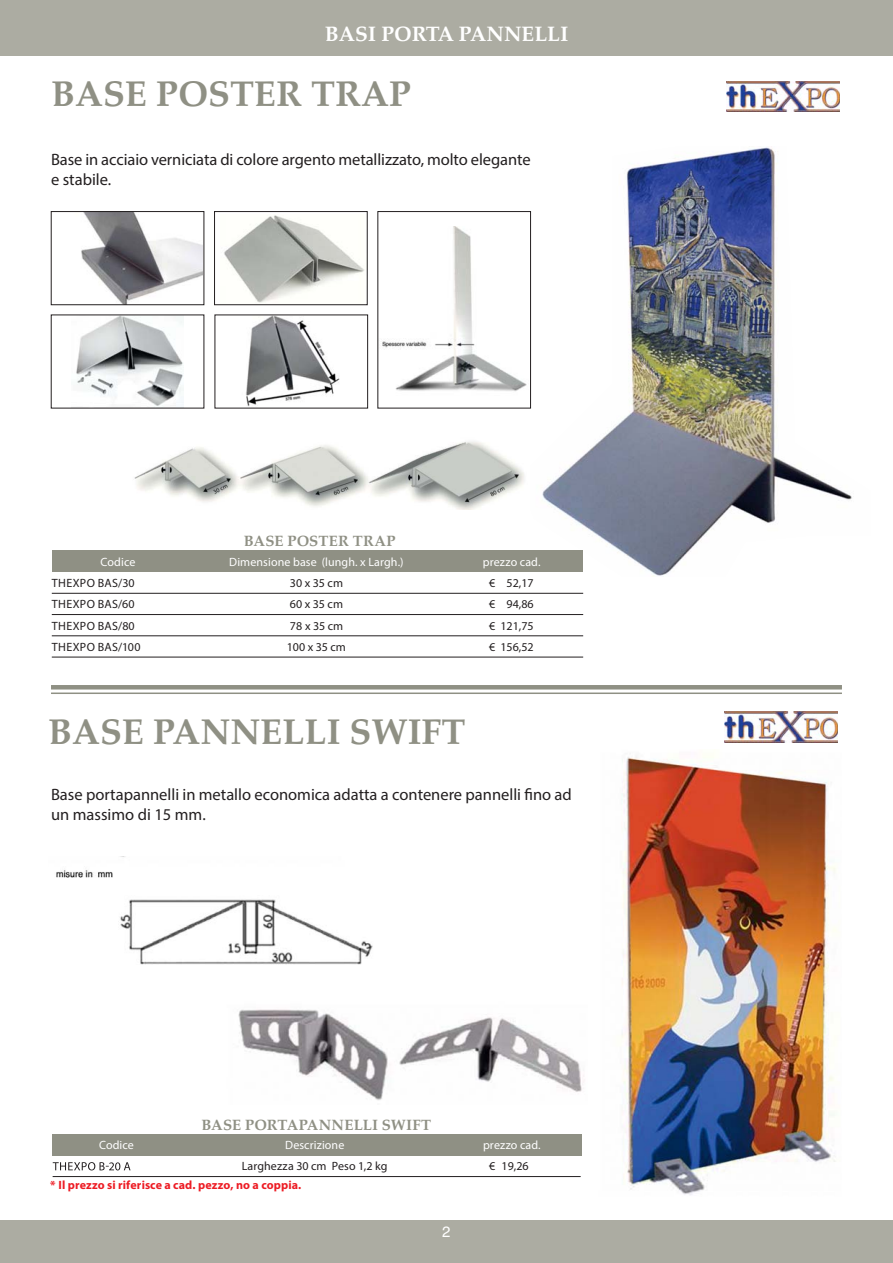
<style>
.page{position:relative;width:893px;height:1263px;background:#fff}
.page>*{position:absolute;margin:0;border:0;box-sizing:border-box;transform-origin:0 0}
.t1{font:700 36px "Palatino";color:#8f9084}
.t2{font:700 21px "Palatino";color:#fff}
.t3{font:16.5px/19.8px "Myriad Pro";color:#231f20}
.t4{font:15px "Palatino Bold+T42";letter-spacing:.005em;color:#8f9084}
.t5{font:15px "Helvetica";color:#fff}
.t6{font:12px/21.3px "Myriad Pro";letter-spacing:.015em;color:#231f20}
.t7{font:12px "Myriad Pro";letter-spacing:.01em;color:#fff}
.t8{font:700 12px "Myriad Pro";letter-spacing:.01em;color:#ed1c24}
</style>
<div class="page">
<img style="left:134px;top:441px;width:390px;height:69px">
<img style="left:529px;top:147px;width:323px;height:430px">
<img style="left:56px;top:856px;width:317px;height:109px">
<img style="left:238px;top:1009px;width:346px;height:91px">
<div style="left:0;top:0;width:893px;height:55px;background:#acaca2"></div>
<div style="left:0;top:1220px;width:893px;height:43px;background:#acaca2"></div>
<img style="left:621px;top:756px;width:216px;height:439px">
<div style="left:52px;top:551px;width:530px;height:21px;background:#8f9084"></div>
<hr style="left:52px;top:593px;width:531px;height:1px;background:#231f20">
<hr style="left:52px;top:614px;width:531px;height:1px;background:#231f20">
<hr style="left:52px;top:635px;width:531px;height:1px;background:#231f20">
<hr style="left:52px;top:657px;width:531px;height:1px;background:#231f20">
<hr style="left:51px;top:685px;width:791px;height:4px;background:#8f9084">
<hr style="left:51px;top:692px;width:791px;height:2px;background:#8f9084">
<img style="left:725px;top:712px;width:113px;height:30px">
<div style="left:53px;top:1134px;width:529px;height:21px;background:#8f9084"></div>
<hr style="left:53px;top:1176px;width:528px;height:1px;background:#231f20">
<svg style="left:53px;top:1162px;width:78px;height:8px"></svg>
<img style="left:726px;top:81px;width:113px;height:31px">
<img style="left:81px;top:213px;width:121px;height:90px">
<div style="left:51px;top:211px;width:153px;height:94px;border:1px solid #231f20"></div>
<img style="left:224px;top:215px;width:141px;height:88px">
<div style="left:214px;top:211px;width:153px;height:94px;border:1px solid #231f20"></div>
<img style="left:76px;top:317px;width:108px;height:89px">
<img style="left:246px;top:317px;width:94px;height:89px">
<img style="left:382px;top:226px;width:145px;height:165px">
<div style="left:378px;top:211px;width:153px;height:197px;border:1px solid #231f20"></div>
<p class="t2" style="left:325px;top:21px;width:245px">BASI PORTA PANNELLI</p>
<h1 class="t1" style="left:51px;top:73px;width:361px">BASE POSTER TRAP</h1>
<p class="t3" style="left:51px;top:151px;width:481px">Base in acciaio verniciata di colore argento metallizzato, molto elegante e stabile.</p>
<p class="t7" style="left:101px;top:557px;width:36px">Codice</p>
<p class="t4" style="left:244px;top:536px;width:153px">BASE POSTER TRAP</p>
<p class="t7" style="left:229px;top:557px;width:176px">Dimensione base (lungh. x Largh.)</p>
<p class="t7" style="left:483px;top:557px;width:59px">prezzo cad.</p>
<p class="t6" style="left:52px;top:574px;width:84px">THEXPO BAS/30</p>
<p class="t6" style="left:290px;top:574px;width:55px">30 x 35 cm</p>
<p class="t6" style="left:52px;top:595px;width:84px">THEXPO BAS/60</p>
<p class="t6" style="left:290px;top:595px;width:55px">60 x 35 cm</p>
<p class="t6" style="left:52px;top:616px;width:84px">THEXPO BAS/80</p>
<p class="t6" style="left:290px;top:616px;width:55px">78 x 35 cm</p>
<p class="t6" style="left:52px;top:637px;width:90px">THEXPO BAS/100</p>
<p class="t6" style="left:287px;top:637px;width:61px">100 x 35 cm</p>
<p class="t6" style="left:489px;top:574px;width:46px">€<br>€<br>€ 121,75 € 156,52</p>
<p class="t6" style="left:507px;top:574px;width:29px">52,17<br>94,86</p>
<h1 class="t1" style="left:48px;top:710px;width:419px">BASE PANNELLI SWIFT</h1>
<p class="t3" style="left:51px;top:786px;width:522px">Base portapannelli in metallo economica adatta a contenere pannelli fino ad un massimo di 15 mm.</p>
<p class="t4" style="left:202px;top:1119px;width:231px">BASE PORTAPANNELLI SWIFT</p>
<p class="t7" style="left:285px;top:1140px;width:61px">Descrizione</p>
<p class="t7" style="left:483px;top:1140px;width:59px">prezzo cad.</p>
<p class="t6" style="left:242px;top:1157px;width:147px">Larghezza 30 cm Peso 1,2 kg</p>
<p class="t6" style="left:489px;top:1157px;width:41px">€ 19,26</p>
<p class="t8" style="left:50px;top:1178px;width:253px">* Il prezzo si riferisce a cad. pezzo, no a coppia.</p>
<p class="t7" style="left:99px;top:1140px;width:36px">Codice</p>
<p class="t5" style="left:442px;top:1222px;width:10px">2</p>
</div>
